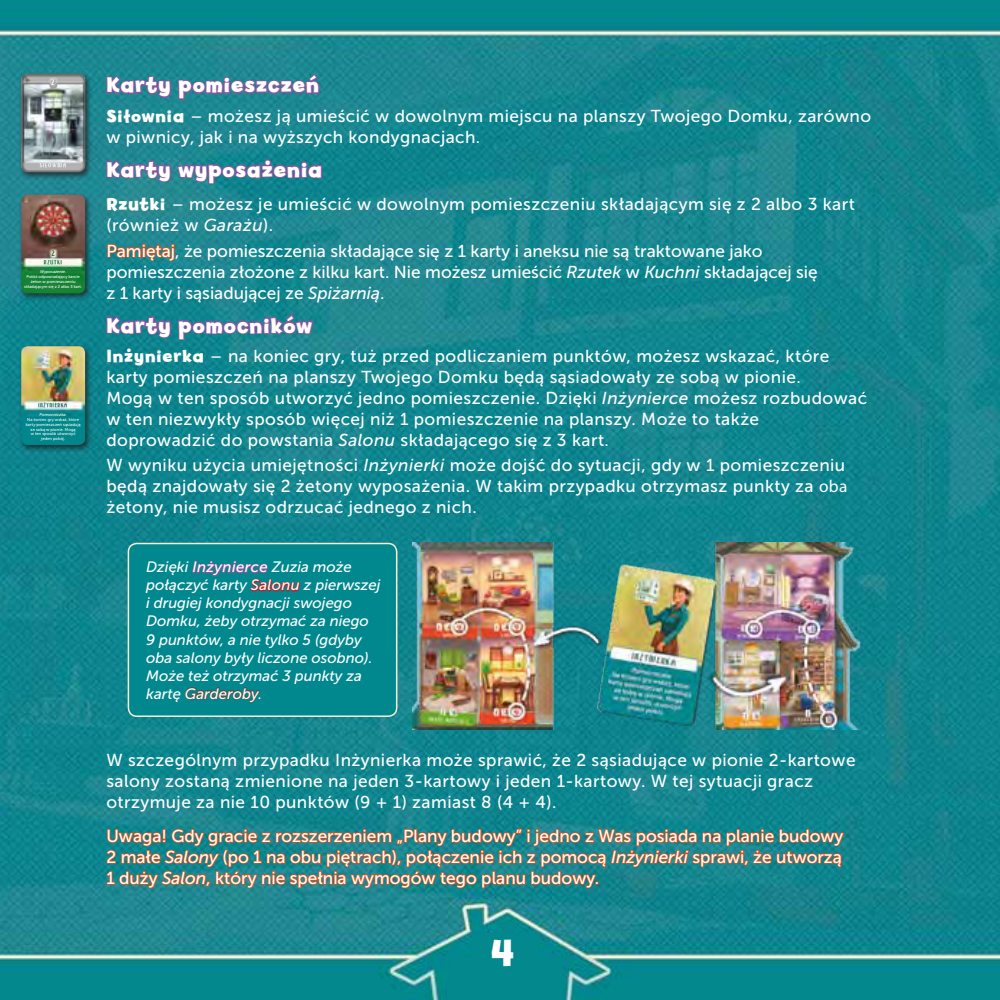
<style>
.page{position:relative;width:1000px;height:1000px;background:#fff}
.page>*{position:absolute;margin:0;border:0;box-sizing:border-box;transform-origin:0 0}
.t1{font:700 36px "Billy";color:#fff}
.t2{font:700 21px "Billy";letter-spacing:.05em;color:#fff}
.t3{font:17.25px/21px "Museo Sans 500";letter-spacing:.025em;color:#fff}
.t4{font:17.25px/21px "Museo Sans 500";color:#fff}
.t5{font:italic 15px/18px "Museo Sans 500";color:#fff}
.t6{font:8.25px "Kalenderblatt Grotesk";color:#146228}
.t7{font:8.25px "Kalenderblatt Grotesk";color:#fff}
.t8{font:6.15px "Kalenderblatt Grotesk";letter-spacing:.01em;color:#005d60}
.t9{font:6.15px "Kalenderblatt Grotesk";letter-spacing:.055em;color:#fff}
.t10{font:6.15px "Kalenderblatt Grotesk";letter-spacing:.025em;color:#146228}
.t11{font:4.05px/4.9px "Museo Sans 500";letter-spacing:.01em;color:#fff;text-align:center}
.t12{font:italic 4.05px "Museo Sans 500";letter-spacing:.005em;color:#fff}
.s1{font-family:"Billy";font-weight:700}
.s2{font-style:italic}
.s3{font-family:"Myriad Pro"}
</style>
<div class="page">
<img style="left:0;top:0;width:1000px;height:999px">
<svg style="left:105px;top:72px;width:215px;height:29px;background:#407695"></svg>
<svg style="left:105px;top:158px;width:218px;height:27px;background:#407494"></svg>
<svg style="left:106px;top:243px;width:69px;height:27px;background:#577468"></svg>
<svg style="left:105px;top:312px;width:210px;height:29px;background:#397593"></svg>
<div style="left:19px;top:343px;width:74px;height:109px;background:#1d1d1b;opacity:.75"></div>
<img style="left:21px;top:346px;width:64px;height:99px">
<div style="left:19px;top:192px;width:74px;height:108px;background:#1d1d1b;opacity:.75"></div>
<img style="left:21px;top:195px;width:64px;height:98px">
<div style="left:19px;top:71px;width:74px;height:108px;background:#1d1d1b;opacity:.75"></div>
<img style="left:21px;top:74px;width:64px;height:98px">
<div style="left:128px;top:543px;width:268px;height:173px;background:#00888e;border-radius:9px"></div>
<svg style="left:192px;top:561px;width:108px;height:31px"></svg>
<svg style="left:185px;top:687px;width:76px;height:16px"></svg>
<div style="left:128px;top:542px;width:269px;height:174px;border:2px solid #f7efd3;border-radius:9px"></div>
<img style="left:412px;top:542px;width:460px;height:187px">
<svg style="left:105px;top:827px;width:740px;height:69px;background:#4e766c"></svg>
<p class="t7" style="left:51px;top:79px;width:5px">2</p>
<p class="t9" style="left:40px;top:163px;width:29px">SIŁOWNIA</p>
<p class="t6" style="left:51px;top:249px;width:5px">2</p>
<p class="t10" style="left:44px;top:259px;width:20px">RZUTKI</p>
<p class="t12" style="left:40px;top:269px;width:28px">Wyposażenie.</p>
<p class="t11" style="left:24px;top:274px;width:59px">Połóż odpowiadający karcie żeton w pomieszczeniu składającym się z 2 albo 3 kart.</p>
<p class="t8" style="left:38px;top:402px;width:31px">INŻYNIERKA</p>
<p class="t12" style="left:40px;top:412px;width:29px">Pomocniczka.</p>
<p class="t11" style="left:26px;top:417px;width:56px">Na koniec gry wskaż, które karty pomieszczeń sąsiadują ze sobą w pionie. Mogą<br>w ten sposób utworzyć jeden pokój.</p>
<p class="t2" style="left:106px;top:71px;width:214px">Karty pomieszczeń</p>
<p class="t3" style="left:106px;top:105px;width:766px"><span class="s1">Siłownia</span> – możesz ją umieścić w dowolnym miejscu na planszy Twojego Domku, zarówno w piwnicy, jak i na wyższych kondygnacjach.</p>
<p class="t2" style="left:106px;top:155px;width:217px">Karty wyposażenia</p>
<p class="t3" style="left:106px;top:194px;width:749px"><span class="s1">Rzutki</span> – możesz je umieścić w dowolnym pomieszczeniu składającym się z 2 albo 3 kart (również w <span class="s2">Garażu</span>).</p>
<p class="t4" style="left:106px;top:240px;width:712px">Pamiętaj, że pomieszczenia składające się z 1 karty i aneksu nie są traktowane jako pomieszczenia złożone z kilku kart. Nie możesz umieścić <span class="s2">Rzutek</span> w <span class="s2">Kuchni</span> składającej się z 1 karty i sąsiadującej ze <span class="s2">Spiżarnią</span>.</p>
<p class="t2" style="left:106px;top:311px;width:207px">Karty pomocników</p>
<p class="t3" style="left:106px;top:345px;width:762px"><span class="s1">Inżynierka</span> – na koniec gry, tuż przed podliczaniem punktów, możesz wskazać, które karty pomieszczeń na planszy Twojego Domku będą sąsiadowały ze sobą w pionie.<br>Mogą w ten sposób utworzyć jedno pomieszczenie. Dzięki <span class="s2">Inżynierce</span> możesz rozbudować w ten niezwykły sposób więcej niż 1 pomieszczenie na planszy. Może to także doprowadzić do powstania <span class="s2">Salonu</span> składającego się z 3 kart.</p>
<p class="t3" style="left:106px;top:455px;width:742px">W wyniku użycia umiejętności <span class="s2">Inżynierki</span> może dojść do sytuacji, gdy w 1 pomieszczeniu będą znajdowały się 2 żetony wyposażenia. W takim przypadku otrzymasz punkty za <span class="s3">oba </span>żetony, nie musisz odrzucać jednego z nich.</p>
<p class="t5" style="left:146px;top:558px;width:236px">Dzięki Inżynierce Zuzia może połączyć karty Salonu z pierwszej i drugiej kondygnacji swojego<br>Domku, żeby otrzymać za niego<br>9 punktów, a nie tylko 5 (gdyby oba salony były liczone osobno).<br>Może też otrzymać 3 punkty za kartę Garderoby.</p>
<p class="t3" style="left:106px;top:749px;width:750px">W szczególnym przypadku Inżynierka może sprawić, że 2 sąsiadujące w pionie 2-kartowe salony zostaną zmienione na jeden 3-kartowy i jeden 1-kartowy. W tej sytuacji gracz otrzymuje za nie 10 punktów (9 + 1) zamiast 8 (4 + 4).</p>
<p class="t3" style="left:106px;top:825px;width:738px;text-align:justify">Uwaga! Gdy gracie z rozszerzeniem „Plany budowy” i jedno z Was posiada na planie budowy 2 małe <span class="s2">Salony</span> (po 1 na obu piętrach), połączenie ich z pomocą <span class="s2">Inżynierki</span> sprawi, że utworzą 1 duży <span class="s2">Salon</span>, który nie spełnia wymogów tego planu budowy.</p>
<h1 class="t1" style="left:491px;top:928px;width:25px">4</h1>
</div>
